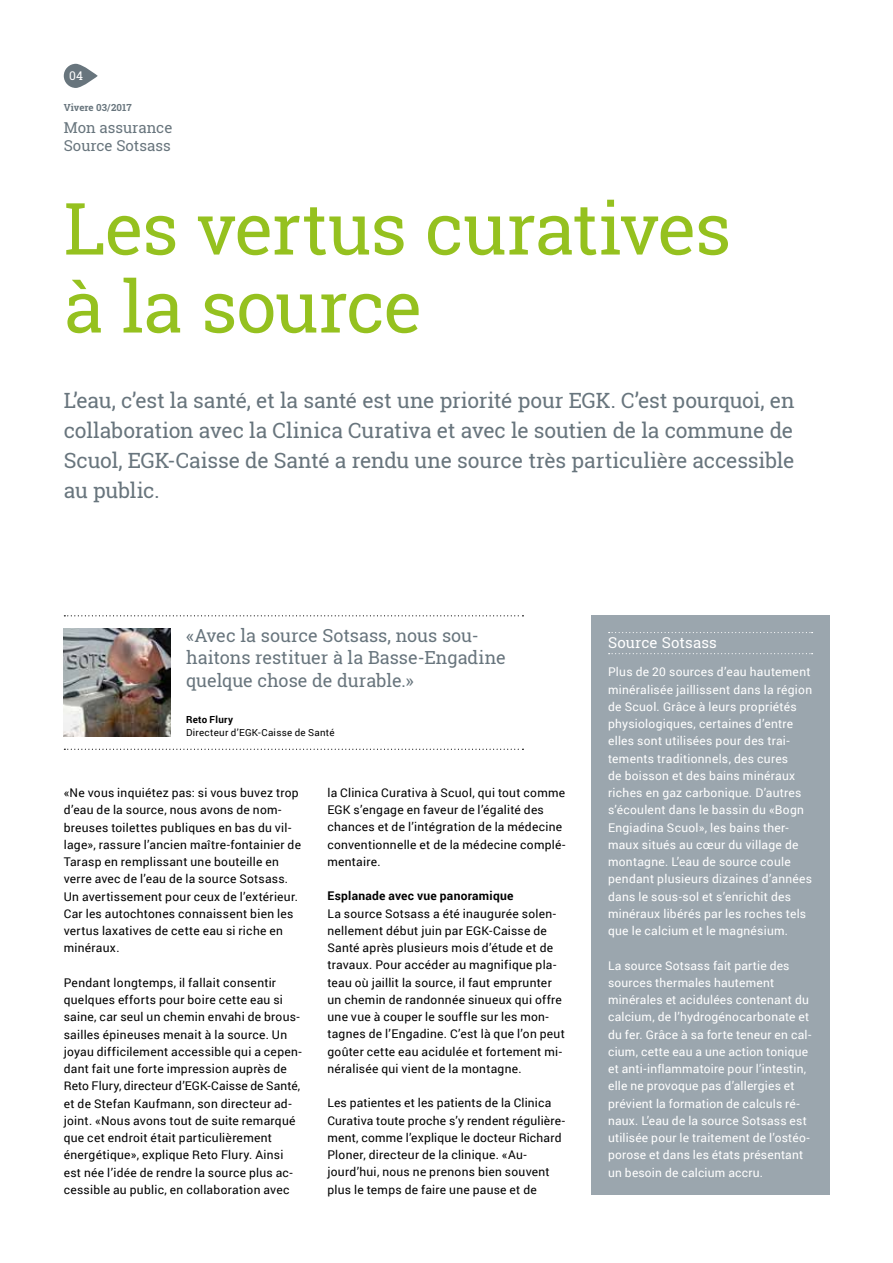
<style>
.page{position:relative;width:893px;height:1263px;background:#fff}
.page>*{position:absolute;margin:0;border:0;box-sizing:border-box;transform-origin:0 0}
.t1{font:72px/78px "Roboto Slab";letter-spacing:-.02em;color:#95c11f}
.t2{font:21px/30px "Roboto Slab";letter-spacing:-.01em;color:#68757d;text-align:justify}
.t3{font:18px/22.5px "Roboto Slab";color:#68757d}
.t4{font:15px/18px "Roboto Slab";color:#68757d}
.t5{font:15px "Roboto Slab";letter-spacing:.01em;color:#fff}
.t6{font:12px/17.2px "Roboto";letter-spacing:.02em;color:#000}
.t7{font:12px/17.2px "Roboto";letter-spacing:.02em;color:#fff}
.t8{font:700 12px "Roboto";letter-spacing:.025em;color:#000}
.t9{font:12px "Roboto Slab";color:#fff}
.t10{font:9.75px "Roboto";letter-spacing:.03em;color:#000}
.t11{font:700 9.75px "Roboto Slab";color:#68757d}
.t12{font:700 9.75px "Roboto";letter-spacing:.03em;color:#000}
</style>
<div class="page">
<svg style="left:64px;top:64px;width:34px;height:24px"></svg>
<img style="left:64px;top:629px;width:106px;height:108px">
<svg style="left:64px;top:615px;width:459px;height:1px"></svg>
<svg style="left:64px;top:749px;width:459px;height:1px"></svg>
<div style="left:591px;top:615px;width:238px;height:580px;background:#9ba6ae"></div>
<svg style="left:609px;top:632px;width:204px;height:1px"></svg>
<svg style="left:609px;top:653px;width:204px;height:1px"></svg>
<p class="t9" style="left:69px;top:67px;width:15px">04</p>
<p class="t11" style="left:64px;top:100px;width:69px">Vivere 03 / 2017</p>
<p class="t4" style="left:64px;top:118px;width:110px">Mon assurance<br>Source Sotsass</p>
<h1 class="t1" style="left:64px;top:189px;width:669px">Les vertus curatives à la source</h1>
<p class="t2" style="left:64px;top:385px;width:732px">L’eau, c’est la santé, et la santé est une priorité pour EGK. C’est pourquoi, en collaboration avec la Clinica Curativa et avec le soutien de la commune de Scuol, EGK-Caisse de Santé a rendu une source très particulière accessible au public.</p>
<h3 class="t3" style="left:186px;top:624px;width:321px">«Avec la source Sotsass, nous sou&shy;haitons restituer à la Basse-Engadine quelque chose de durable.»</h3>
<p class="t12" style="left:186px;top:713px;width:49px">Reto Flury</p>
<p class="t10" style="left:186px;top:726px;width:150px">Directeur d’EGK-Caisse de Santé</p>
<p class="t6" style="left:64px;top:784px;width:239px">«Ne vous inquiétez pas: si vous buvez trop d’eau de la source, nous avons de nom&shy;breuses toilettes publiques en bas du vil&shy;lage», rassure l’ancien maître-fontainier de Tarasp en remplissant une bouteille en verre avec de l’eau de la source Sotsass.<br>Un avertissement pour ceux de l’extérieur.<br>Car les autochtones connaissent bien les vertus laxatives de cette eau si riche en minéraux.</p>
<p class="t6" style="left:64px;top:973px;width:240px">Pendant longtemps, il fallait consentir quelques efforts pour boire cette eau si saine, car seul un chemin envahi de brous&shy;sailles épineuses menait à la source. Un joyau difficilement accessible qui a cepen&shy;dant fait une forte impression auprès de Reto Flury, directeur d’EGK-Caisse de Santé, et de Stefan Kaufmann, son directeur ad&shy;joint. «Nous avons tout de suite remarqué que cet endroit était particulièrement énergétique», explique Reto Flury. Ainsi est née l’idée de rendre la source plus ac&shy;cessible au public, en collaboration avec</p>
<p class="t6" style="left:327px;top:784px;width:240px">la Clinica Curativa à Scuol, qui tout comme EGK s’engage en faveur de l’égalité des chances et de l’intégration de la médecine conventionnelle et de la médecine complé&shy;mentaire.</p>
<p class="t8" style="left:327px;top:888px;width:188px">Esplanade avec vue panoramique</p>
<p class="t6" style="left:327px;top:904px;width:239px">La source Sotsass a été inaugurée solen&shy;nellement début juin par EGK-Caisse de Santé après plusieurs mois d’étude et de travaux. Pour accéder au magnifique pla&shy;teau où jaillit la source, il faut emprunter un chemin de randonnée sinueux qui offre une vue à couper le souffle sur les mon&shy;tagnes de l’Engadine. C’est là que l’on peut goûter cette eau acidulée et fortement mi&shy;néralisée qui vient de la montagne.</p>
<p class="t6" style="left:327px;top:1094px;width:239px">Les patientes et les patients de la Clinica Curativa toute proche s’y rendent régulière&shy;ment, comme l’explique le docteur Richard Ploner, directeur de la clinique. «Au&shy;jourd’hui, nous ne prenons bien souvent plus le temps de faire une pause et de</p>
<p class="t5" style="left:608px;top:632px;width:110px">Source Sotsass</p>
<p class="t7" style="left:608px;top:663px;width:206px">Plus de 20 sources d’eau hautement minéralisée jaillissent dans la région de Scuol. Grâce à leurs propriétés physiologiques, certaines d’entre elles sont utilisées pour des trai&shy;tements traditionnels, des cures<br>de boisson et des bains minéraux riches en gaz carbonique. D’autres s’écoulent dans le bassin du «Bogn Engiadina Scuol», les bains ther&shy;maux situés au cœur du village de montagne. L’eau de source coule pendant plusieurs dizaines d’années dans le sous-sol et s’enrichit des minéraux libérés par les roches tels que le calcium et le magnésium.</p>
<p class="t7" style="left:608px;top:956px;width:205px">La source Sotsass fait partie des sources thermales hautement minérales et acidulées contenant du calcium, de l’hydrogénocarbonate et du fer. Grâce à sa forte teneur en cal&shy;cium, cette eau a une action tonique et anti-inflammatoire pour l’intestin, elle ne provoque pas d’allergies et prévient la formation de calculs ré&shy;naux. L’eau de la source Sotsass est utilisée pour le traitement de l’ostéo&shy;porose et dans les états présentant un besoin de calcium accru.</p>
</div>
